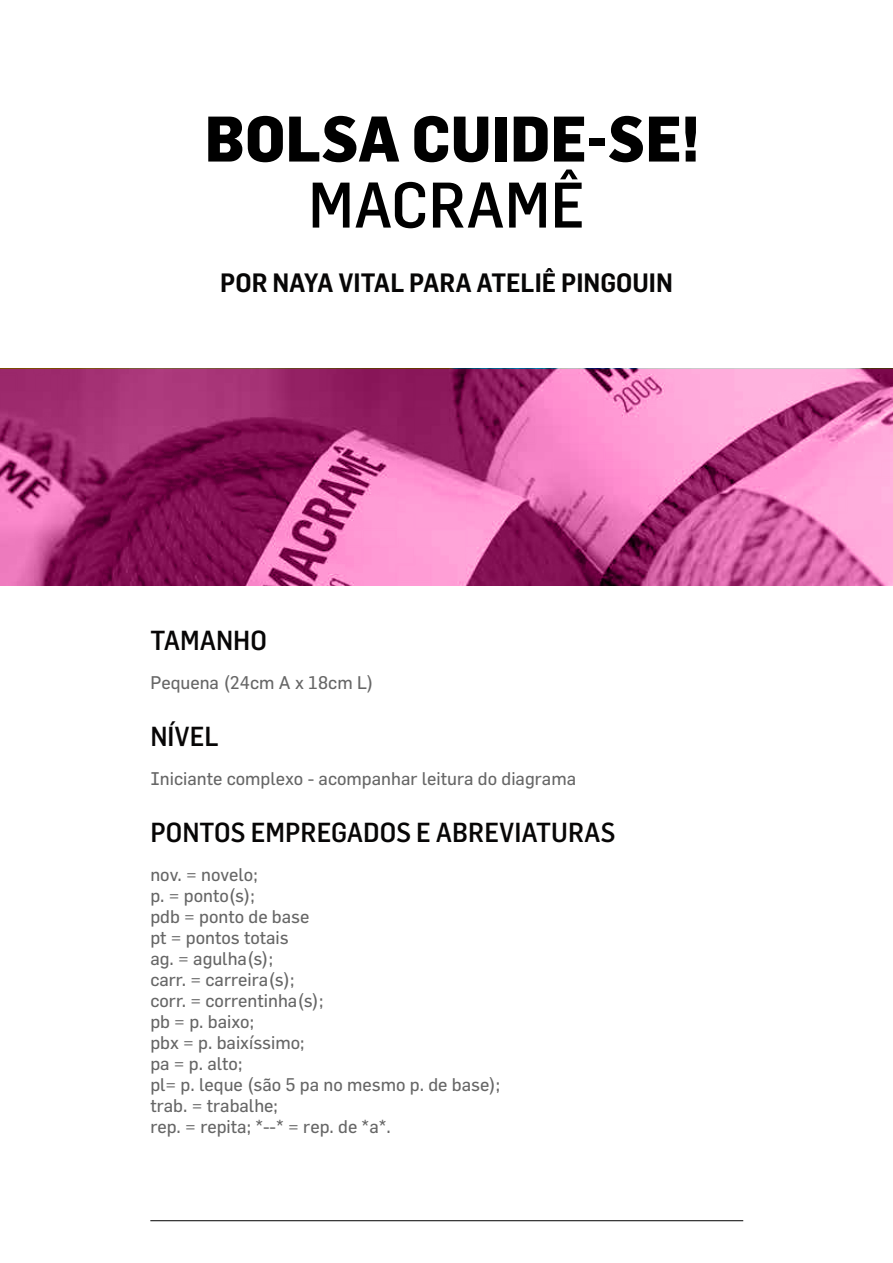
<style>
.page{position:relative;width:893px;height:1263px;background:#fff}
.page>*{position:absolute;margin:0;border:0;box-sizing:border-box;transform-origin:0 0}
.t1{font:800 63px "Flama Semicondensed";color:#000}
.t2{font:500 63px "Flama Semicondensed";color:#000}
.t3{font:500 27px "Flama Semicondensed";color:#070606}
.t4{font:600 25.95px "Flama Semicondensed";color:#070606}
.t5{font:18px/21px "Flama";color:#666}
</style>
<div class="page">
<svg style="left:0;top:368px;width:893px;height:217px;background:#be5290"></svg>
<hr style="left:150px;top:1220px;width:593px;height:1px;background:#000">
<h1 class="t1" style="left:205px;top:98px;width:496px">BOLSA CUIDE-SE!</h1>
<h1 class="t2" style="left:308px;top:164px;width:278px">MACRAMÊ</h1>
<h3 class="t4" style="left:220px;top:266px;width:454px">POR NAYA VITAL PARA ATELIÊ PINGOUIN</h3>
<h2 class="t3" style="left:150px;top:623px;width:118px">TAMANHO</h2>
<p class="t5" style="left:150px;top:672px;width:225px">Pequena (24cm A x 18cm L)</p>
<h2 class="t3" style="left:150px;top:719px;width:70px">NÍVEL</h2>
<p class="t5" style="left:150px;top:768px;width:427px">Iniciante complexo - acompanhar leitura do diagrama</p>
<h2 class="t3" style="left:150px;top:815px;width:467px">PONTOS EMPREGADOS E ABREVIATURAS</h2>
<p class="t5" style="left:150px;top:864px;width:351px">nov. = novelo;<br>p. = ponto(s);<br>pdb = ponto de base<br>pt = pontos totais<br>ag. = agulha(s);<br>carr. = carreira(s);<br>corr. = correntinha(s);<br>pb = p. baixo;<br>pbx = p. baixíssimo;<br>pa = p. alto;<br>pl= p. leque (são 5 pa no mesmo p. de base); trab. = trabalhe;<br>rep. = repita; *--* = rep. de *a*.</p>
</div>
